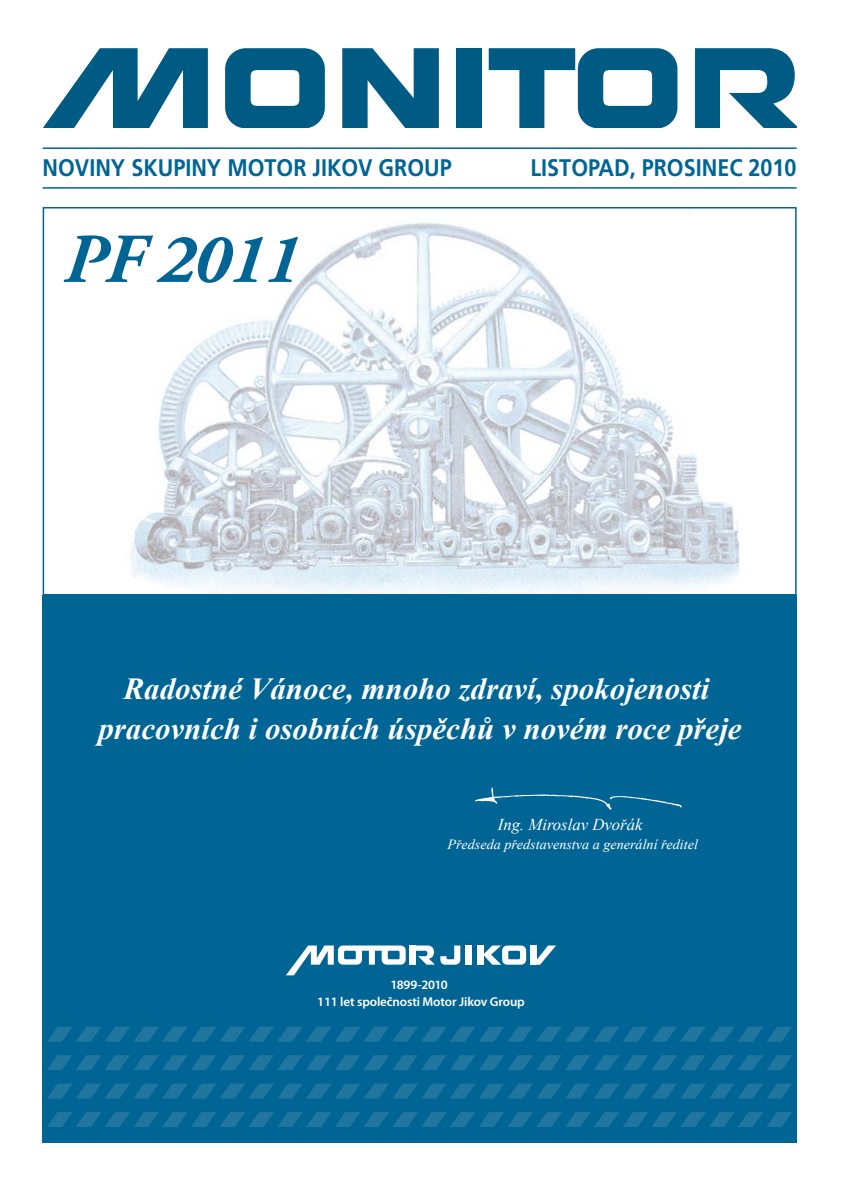
<style>
.page{position:relative;width:842px;height:1191px;background:#fff}
.page>*{position:absolute;margin:0;border:0;box-sizing:border-box;transform-origin:0 0}
.t1{font:italic 700 70px "Adobe Garamond Pro";letter-spacing:-.02em;color:#006594}
.t2{font:italic 700 30.5px/40.7px "Times New Roman";color:#fff;text-align:center}
.t3{font:700 24px "Frutiger CE";color:#006594;scale:.9 1}
.t4{font:italic 16.5px "Times New Roman";color:#fff}
.t5{font:italic 14px "Times New Roman";color:#fff}
.t6{font:600 12.9px/17px "Myriad Pro";letter-spacing:-.01em;color:#fff;text-align:center}
</style>
<div class="page">
<svg style="left:225px;top:48px;width:100px;height:80px"></svg>
<svg style="left:695px;top:48px;width:102px;height:80px"></svg>
<div style="left:456px;top:48px;width:25px;height:80px;background:#005b84"></div>
<svg style="left:489px;top:48px;width:188px;height:80px"></svg>
<svg style="left:342px;top:48px;width:97px;height:80px"></svg>
<svg style="left:43px;top:48px;width:165px;height:80px"></svg>
<hr style="left:43px;top:147px;width:754px;height:2px;background:#006594">
<hr style="left:43px;top:187px;width:754px;height:2px;background:#006594">
<img style="left:130px;top:223px;width:608px;height:369px">
<div style="left:43px;top:207px;width:754px;height:388px;border:2px solid #006594"></div>
<div style="left:43px;top:595px;width:754px;height:547px;background:#006594"></div>
<svg style="left:47px;top:1055px;width:745px;height:15px"></svg>
<svg style="left:48px;top:1027px;width:744px;height:14px"></svg>
<svg style="left:47px;top:1083px;width:745px;height:15px"></svg>
<svg style="left:47px;top:1112px;width:745px;height:15px"></svg>
<svg style="left:286px;top:945px;width:120px;height:30px"></svg>
<div style="left:466px;top:945px;width:6px;height:19px;background:#fff"></div>
<div style="left:410px;top:945px;width:6px;height:19px;background:#fff"></div>
<div style="left:477px;top:945px;width:6px;height:19px;background:#fff"></div>
<div style="left:531px;top:945px;width:6px;height:19px;background:#fff"></div>
<svg style="left:416px;top:945px;width:44px;height:19px"></svg>
<svg style="left:483px;top:945px;width:43px;height:19px"></svg>
<svg style="left:537px;top:945px;width:19px;height:19px"></svg>
<svg style="left:475px;top:787px;width:207px;height:22px"></svg>
<p class="t3" style="left:43px;top:156px;width:456px">NOVINY SKUPINY MOTOR JIKOV GROUP</p>
<p class="t3" style="left:530px;top:156px;width:297px">LISTOPAD, PROSINEC 2010</p>
<h1 class="t1" style="left:64px;top:227px;width:237px">PF 2011</h1>
<p class="t2" style="left:98px;top:668px;width:645px">Radostné Vánoce, mnoho zdraví, spokojenosti pracovních i osobních úspěchů v novém roce přeje</p>
<p class="t4" style="left:498px;top:815px;width:146px">Ing. Miroslav Dvořák</p>
<p class="t5" style="left:447px;top:836px;width:252px">Předseda představenstva a generální ředitel</p>
<p class="t6" style="left:317px;top:976px;width:209px">1899-2010<br>111 let společnosti Motor Jikov Group</p>
</div>
